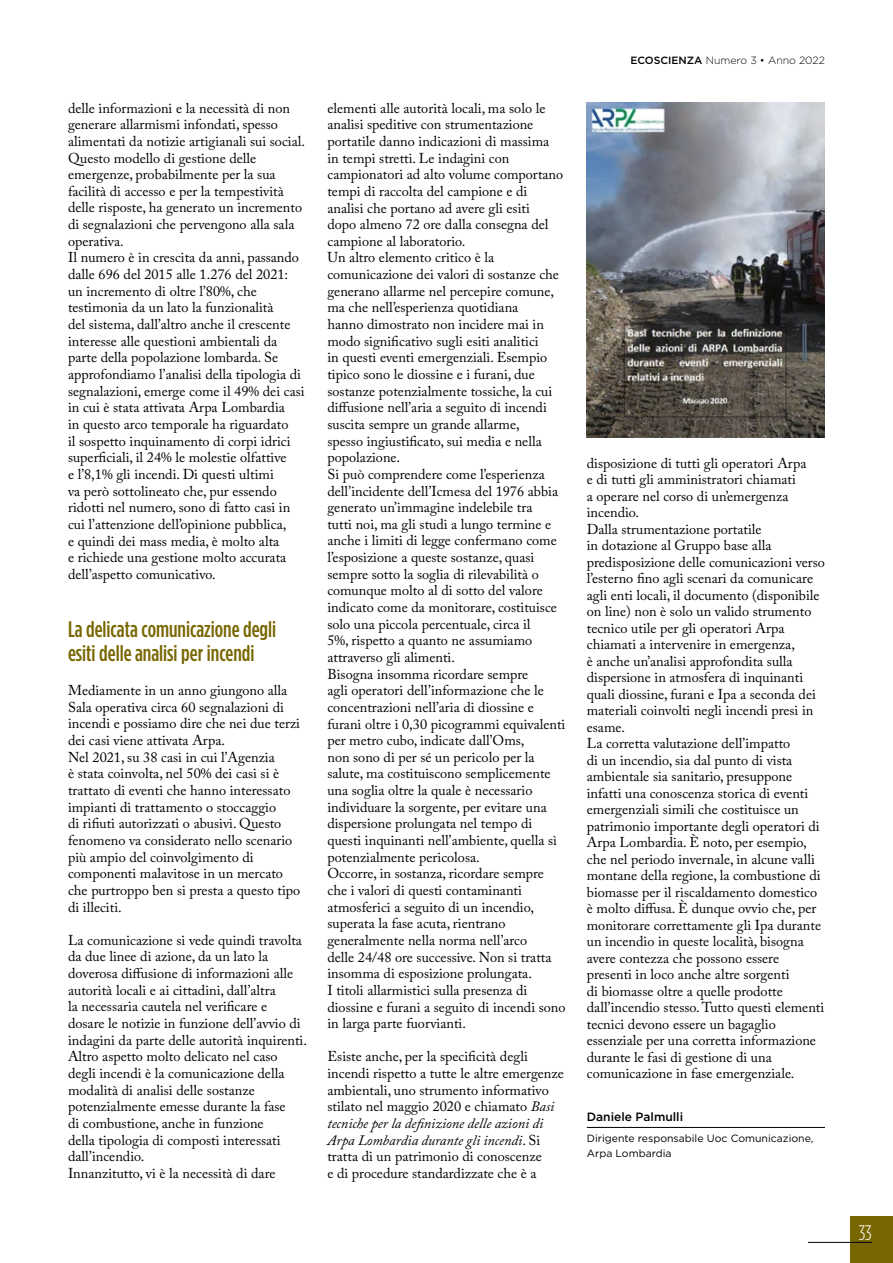
<style>
.page{position:relative;width:893px;height:1263px;background:#fff}
.page>*{position:absolute;margin:0;border:0;box-sizing:border-box;transform-origin:0 0}
.t1{font:500 condensed 22.5px/24.2px "Gotham HTF";color:#786600}
.t2{font:300 condensed 21px "Gotham HTF";color:#fff}
.t3{font:14.25px/16.6px "Adobe Caslon Pro";color:#000}
.t4{font:500 12px "Gotham HTF";color:#000}
.t5{font:10.5px/15px "Gotham HTF";color:#000}
.t6{font:300 10.5px "Gotham HTF";color:#000}
.s1{font-style:italic}
.s2{font-weight:500}
</style>
<div class="page">
<div style="left:850px;top:1216px;width:43px;height:47px;background:#786600"></div>
<hr style="left:808px;top:1242px;width:64px;height:1px;background:#000">
<hr style="left:587px;top:1127px;width:238px;height:1px;background:#000">
<img style="left:587px;top:102px;width:238px;height:335px">
<p class="t3" style="left:68px;top:99px;width:239px">delle informazioni e la necessità di non generare allarmismi infondati, spesso alimentati da notizie artigianali sui social.<br>Questo modello di gestione delle emergenze, probabilmente per la sua facilità di accesso e per la tempestività delle risposte, ha generato un incremento di segnalazioni che pervengono alla sala operativa.<br>Il numero è in crescita da anni, passando dalle 696 del 2015 alle 1.276 del 2021: un incremento di oltre l’80%, che testimonia da un lato la funzionalità<br>del sistema, dall’altro anche il crescente interesse alle questioni ambientali da parte della popolazione lombarda. Se approfondiamo l’analisi della tipologia di segnalazioni, emerge come il 49% dei casi in cui è stata attivata Arpa Lombardia<br>in questo arco temporale ha riguardato<br>il sospetto inquinamento di corpi idrici superficiali, il 24% le molestie olfattive<br>e l’8,1% gli incendi. Di questi ultimi<br>va però sottolineato che, pur essendo ridotti nel numero, sono di fatto casi in cui l’attenzione dell’opinione pubblica,<br>e quindi dei mass media, è molto alta<br>e richiede una gestione molto accurata dell’aspetto comunicativo.</p>
<h1 class="t1" style="left:68px;top:617px;width:210px">La delicata comunicazione degli esiti delle analisi per incendi</h1>
<p class="t3" style="left:68px;top:682px;width:234px">Mediamente in un anno giungono alla Sala operativa circa 60 segnalazioni di incendi e possiamo dire che nei due terzi dei casi viene attivata Arpa.<br>Nel 2021, su 38 casi in cui l’Agenzia<br>è stata coinvolta, nel 50% dei casi si è trattato di eventi che hanno interessato impianti di trattamento o stoccaggio<br>di rifiuti autorizzati o abusivi. Questo fenomeno va considerato nello scenario più ampio del coinvolgimento di componenti malavitose in un mercato che purtroppo ben si presta a questo tipo di illeciti.</p>
<p class="t3" style="left:68px;top:931px;width:240px">La comunicazione si vede quindi travolta da due linee di azione, da un lato la doverosa diffusione di informazioni alle autorità locali e ai cittadini, dall’altra<br>la necessaria cautela nel verificare e dosare le notizie in funzione dell’avvio di indagini da parte delle autorità inquirenti.<br>Altro aspetto molto delicato nel caso degli incendi è la comunicazione della modalità di analisi delle sostanze potenzialmente emesse durante la fase<br>di combustione, anche in funzione<br>della tipologia di composti interessati dall’incendio.<br>Innanzitutto, vi è la necessità di dare</p>
<p class="t3" style="left:327px;top:99px;width:240px">elementi alle autorità locali, ma solo le analisi speditive con strumentazione portatile danno indicazioni di massima<br>in tempi stretti. Le indagini con campionatori ad alto volume comportano tempi di raccolta del campione e di analisi che portano ad avere gli esiti<br>dopo almeno 72 ore dalla consegna del campione al laboratorio.<br>Un altro elemento critico è la comunicazione dei valori di sostanze che generano allarme nel percepire comune, ma che nell’esperienza quotidiana<br>hanno dimostrato non incidere mai in modo significativo sugli esiti analitici<br>in questi eventi emergenziali. Esempio tipico sono le diossine e i furani, due sostanze potenzialmente tossiche, la cui diffusione nell’aria a seguito di incendi suscita sempre un grande allarme,<br>spesso ingiustificato, sui media e nella popolazione.<br>Si può comprendere come l’esperienza dell’incidente dell’Icmesa del 1976 abbia generato un’immagine indelebile tra<br>tutti noi, ma gli studi a lungo termine e anche i limiti di legge confermano come l’esposizione a queste sostanze, quasi sempre sotto la soglia di rilevabilità o comunque molto al di sotto del valore indicato come da monitorare, costituisce solo una piccola percentuale, circa il<br>5%, rispetto a quanto ne assumiamo attraverso gli alimenti.<br>Bisogna insomma ricordare sempre<br>agli operatori dell’informazione che le concentrazioni nell’aria di diossine e furani oltre i 0,30 picogrammi equivalenti per metro cubo, indicate dall’Oms,<br>non sono di per sé un pericolo per la salute, ma costituiscono semplicemente una soglia oltre la quale è necessario individuare la sorgente, per evitare una dispersione prolungata nel tempo di questi inquinanti nell’ambiente, quella sì potenzialmente pericolosa.<br>Occorre, in sostanza, ricordare sempre che i valori di questi contaminanti atmosferici a seguito di un incendio, superata la fase acuta, rientrano generalmente nella norma nell’arco<br>delle 24/48 ore successive. Non si tratta insomma di esposizione prolungata.<br>I titoli allarmistici sulla presenza di diossine e furani a seguito di incendi sono in larga parte fuorvianti.</p>
<p class="t3" style="left:327px;top:1048px;width:238px">Esiste anche, per la specificità degli incendi rispetto a tutte le altre emergenze ambientali, uno strumento informativo stilato nel maggio 2020 e chiamato <span class="s1">Basi tecniche per la definizione delle azioni di Arpa Lombardia durante gli incendi</span>. Si tratta di un patrimonio di conoscenze<br>e di procedure standardizzate che è a</p>
<p class="t6" style="left:630px;top:55px;width:196px"><span class="s2">ECOSCIENZA</span> Numero 3 • Anno 2022</p>
<p class="t3" style="left:587px;top:454px;width:240px">disposizione di tutti gli operatori Arpa<br>e di tutti gli amministratori chiamati<br>a operare nel corso di un’emergenza incendio.<br>Dalla strumentazione portatile<br>in dotazione al Gruppo base alla predisposizione delle comunicazioni verso l’esterno fino agli scenari da comunicare agli enti locali, il documento (disponibile on line) non è solo un valido strumento tecnico utile per gli operatori Arpa chiamati a intervenire in emergenza,<br>è anche un’analisi approfondita sulla dispersione in atmosfera di inquinanti quali diossine, furani e Ipa a seconda dei materiali coinvolti negli incendi presi in esame.<br>La corretta valutazione dell’impatto<br>di un incendio, sia dal punto di vista ambientale sia sanitario, presuppone infatti una conoscenza storica di eventi emergenziali simili che costituisce un patrimonio importante degli operatori di Arpa Lombardia. È noto, per esempio, che nel periodo invernale, in alcune valli montane della regione, la combustione di biomasse per il riscaldamento domestico è molto diffusa. È dunque ovvio che, per monitorare correttamente gli Ipa durante un incendio in queste località, bisogna avere contezza che possono essere presenti in loco anche altre sorgenti<br>di biomasse oltre a quelle prodotte dall’incendio stesso. Tutto questi elementi tecnici devono essere un bagaglio essenziale per una corretta informazione durante le fasi di gestione di una comunicazione in fase emergenziale.</p>
<p class="t4" style="left:587px;top:1110px;width:98px">Daniele Palmulli</p>
<p class="t5" style="left:587px;top:1131px;width:228px">Dirigente responsabile Uoc Comunicazione,<br>Arpa Lombardia</p>
<h2 class="t2" style="left:859px;top:1221px;width:15px">33</h2>
</div>
